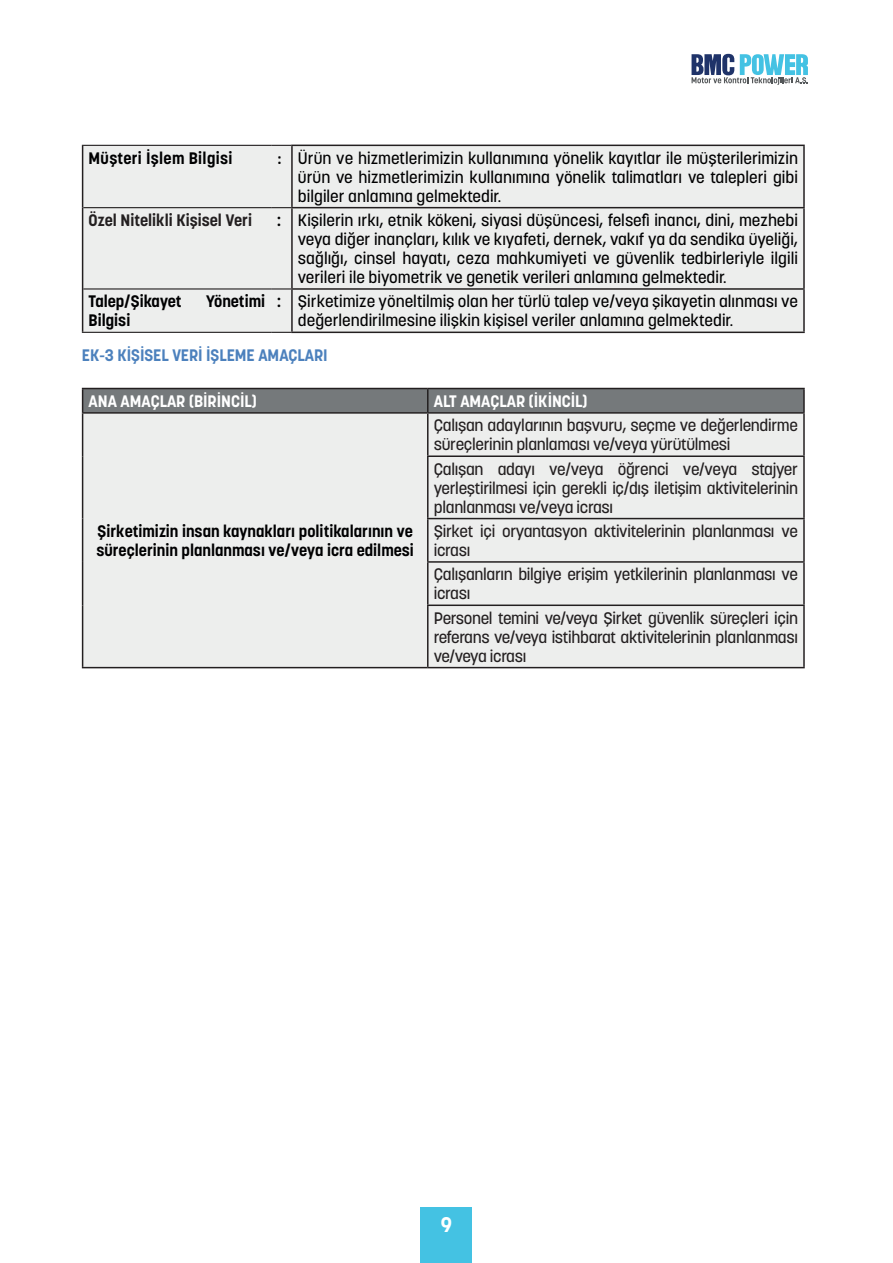
<style>
.page{position:relative;width:893px;height:1263px;background:#fff}
.page>*{position:absolute;margin:0;border:0;box-sizing:border-box;transform-origin:0 0}
.t1{font:700 21px "Korolev";color:#fff}
.t2{font:500 16.5px/18.9px "Korolev";color:#000001;text-align:justify}
.t3{font:500 16.5px/18.9px "Korolev";letter-spacing:-.02em;color:#231f20}
.t4{font:700 16.5px/18.9px "Korolev";color:#000001}
.t5{font:700 16.5px "Korolev";color:#fff}
.t6{font:700 16.5px "Korolev";color:#4c81bd}
.t7{font:700 16.5px "Korolev";color:#231f20}
.t8{font:700 16.5px "Korolev";letter-spacing:.02em;color:#000001}
.s1{font-family:"Calibri";font-weight:700}
.s2{font-weight:700}
</style>
<div class="page">
<svg style="left:691px;top:54px;width:117px;height:31px"></svg>
<div style="left:421px;top:1207px;width:51px;height:56px;background:#44c2e3"></div>
<div style="left:83px;top:146px;width:720px;height:186px;background:#edeeed"></div>
<hr style="left:82px;top:146px;width:1px;height:62px;background:#231f20">
<hr style="left:291px;top:145px;width:514px;height:1px;background:#231f20">
<hr style="left:291px;top:146px;width:2px;height:61px;background:#231f20">
<hr style="left:803px;top:146px;width:2px;height:61px;background:#231f20">
<hr style="left:82px;top:208px;width:1px;height:81px;background:#231f20">
<hr style="left:291px;top:207px;width:514px;height:1px;background:#231f20">
<hr style="left:291px;top:208px;width:2px;height:80px;background:#231f20">
<hr style="left:803px;top:208px;width:2px;height:80px;background:#231f20">
<hr style="left:82px;top:289px;width:1px;height:43px;background:#231f20">
<hr style="left:291px;top:288px;width:514px;height:2px;background:#231f20">
<hr style="left:291px;top:290px;width:2px;height:42px;background:#231f20">
<hr style="left:803px;top:290px;width:2px;height:42px;background:#231f20">
<hr style="left:291px;top:332px;width:514px;height:1px;background:#231f20">
<hr style="left:82px;top:145px;width:189px;height:1px;background:#231f20">
<svg style="left:271px;top:145px;width:20px;height:1px"></svg>
<hr style="left:83px;top:207px;width:188px;height:1px;background:#231f20">
<svg style="left:271px;top:207px;width:20px;height:1px"></svg>
<hr style="left:83px;top:288px;width:188px;height:2px;background:#231f20">
<hr style="left:271px;top:288px;width:20px;height:2px;background:#231f20">
<hr style="left:82px;top:332px;width:189px;height:1px;background:#231f20">
<svg style="left:271px;top:332px;width:20px;height:1px"></svg>
<div style="left:83px;top:414px;width:720px;height:253px;background:#edeeed"></div>
<div style="left:82px;top:388px;width:721px;height:24px;background:#75797b"></div>
<hr style="left:428px;top:388px;width:377px;height:1px;background:#231f20">
<hr style="left:427px;top:389px;width:2px;height:23px;background:#231f20">
<hr style="left:803px;top:389px;width:2px;height:23px;background:#231f20">
<hr style="left:82px;top:412px;width:346px;height:2px;background:#231f20">
<hr style="left:82px;top:414px;width:1px;height:42px;background:#231f20">
<hr style="left:428px;top:412px;width:377px;height:2px;background:#231f20">
<hr style="left:427px;top:414px;width:2px;height:41px;background:#231f20">
<hr style="left:803px;top:414px;width:2px;height:41px;background:#231f20">
<hr style="left:82px;top:456px;width:1px;height:63px;background:#231f20">
<hr style="left:427px;top:455px;width:378px;height:2px;background:#231f20">
<hr style="left:427px;top:457px;width:2px;height:61px;background:#231f20">
<hr style="left:803px;top:457px;width:2px;height:61px;background:#231f20">
<hr style="left:82px;top:519px;width:1px;height:43px;background:#231f20">
<hr style="left:427px;top:518px;width:378px;height:1px;background:#231f20">
<hr style="left:427px;top:519px;width:2px;height:42px;background:#231f20">
<hr style="left:803px;top:519px;width:2px;height:42px;background:#231f20">
<hr style="left:82px;top:562px;width:1px;height:43px;background:#231f20">
<hr style="left:427px;top:561px;width:378px;height:2px;background:#231f20">
<hr style="left:427px;top:563px;width:2px;height:41px;background:#231f20">
<hr style="left:803px;top:563px;width:2px;height:41px;background:#231f20">
<hr style="left:82px;top:605px;width:1px;height:62px;background:#231f20">
<hr style="left:427px;top:604px;width:378px;height:2px;background:#231f20">
<hr style="left:427px;top:606px;width:2px;height:61px;background:#231f20">
<hr style="left:803px;top:606px;width:2px;height:61px;background:#231f20">
<hr style="left:82px;top:667px;width:346px;height:1px;background:#231f20">
<hr style="left:428px;top:667px;width:377px;height:1px;background:#231f20">
<p class="t8" style="left:89px;top:148px;width:145px">Müşteri İşlem Bilgisi</p>
<p class="t2" style="left:298px;top:148px;width:502px;text-indent:-21px"><span class="s1">:</span> Ürün ve hizmetlerimizin kullanımına yönelik kayıtlar ile müşterilerimizin ürün ve hizmetlerimizin kullanımına yönelik talimatları ve talepleri gibi bilgiler anlamına gelmektedir.</p>
<p class="t7" style="left:89px;top:210px;width:165px">Özel Nitelikli Kişisel Veri</p>
<p class="t2" style="left:298px;top:211px;width:502px;text-indent:-21px"><span class="s2">:</span> Kişilerin ırkı, etnik kökeni, siyasi düşüncesi, felsefi inancı, dini, mezhebi veya diğer inançları, kılık ve kıyafeti, dernek, vakıf ya da sendika üyeliği, sağlığı, cinsel hayatı, ceza mahkumiyeti ve güvenlik tedbirleriyle ilgili verileri ile biyometrik ve genetik verileri anlamına gelmektedir.</p>
<p class="t4" style="left:89px;top:292px;width:94px">Talep/Şikayet</p>
<p class="t4" style="left:206px;top:292px;width:60px">Yönetimi</p>
<p class="t4" style="left:89px;top:311px;width:43px">Bilgisi</p>
<p class="t2" style="left:298px;top:292px;width:502px;text-indent:-21px"><span class="s2">:</span> Şirketimize yöneltilmiş olan her türlü talep ve/veya şikayetin alınması ve değerlendirilmesine ilişkin kişisel veriler anlamına gelmektedir.</p>
<p class="t6" style="left:82px;top:345px;width:247px">EK-3 KİŞİSEL VERİ İŞLEME AMAÇLARI</p>
<p class="t5" style="left:89px;top:391px;width:170px">ANA AMAÇLAR (BİRİNCİL)</p>
<p class="t5" style="left:434px;top:391px;width:155px">ALT AMAÇLAR (İKİNCİL)</p>
<p class="t4" style="left:96px;top:522px;width:319px">Şirketimizin insan kaynakları politikalarının ve süreçlerinin planlanması ve/veya icra edilmesi</p>
<p class="t3" style="left:434px;top:416px;width:366px">Çalışan adaylarının başvuru, seçme ve değerlendirme süreçlerinin planlaması ve/veya yürütülmesi</p>
<p class="t3" style="left:434px;top:459px;width:366px;text-align:justify">Çalışan adayı ve/veya öğrenci ve/veya stajyer yerleştirilmesi için gerekli iç/dış iletişim aktivitelerinin planlanması ve/veya icrası</p>
<p class="t3" style="left:434px;top:522px;width:366px">Şirket içi oryantasyon aktivitelerinin planlanması ve icrası</p>
<p class="t3" style="left:434px;top:565px;width:366px">Çalışanların bilgiye erişim yetkilerinin planlanması ve icrası</p>
<p class="t3" style="left:434px;top:608px;width:366px;text-align:justify">Personel temini ve/veya Şirket güvenlik süreçleri için referans ve/veya istihbarat aktivitelerinin planlanması ve/veya icrası</p>
<p class="t1" style="left:441px;top:1212px;width:13px">9</p>
</div>
